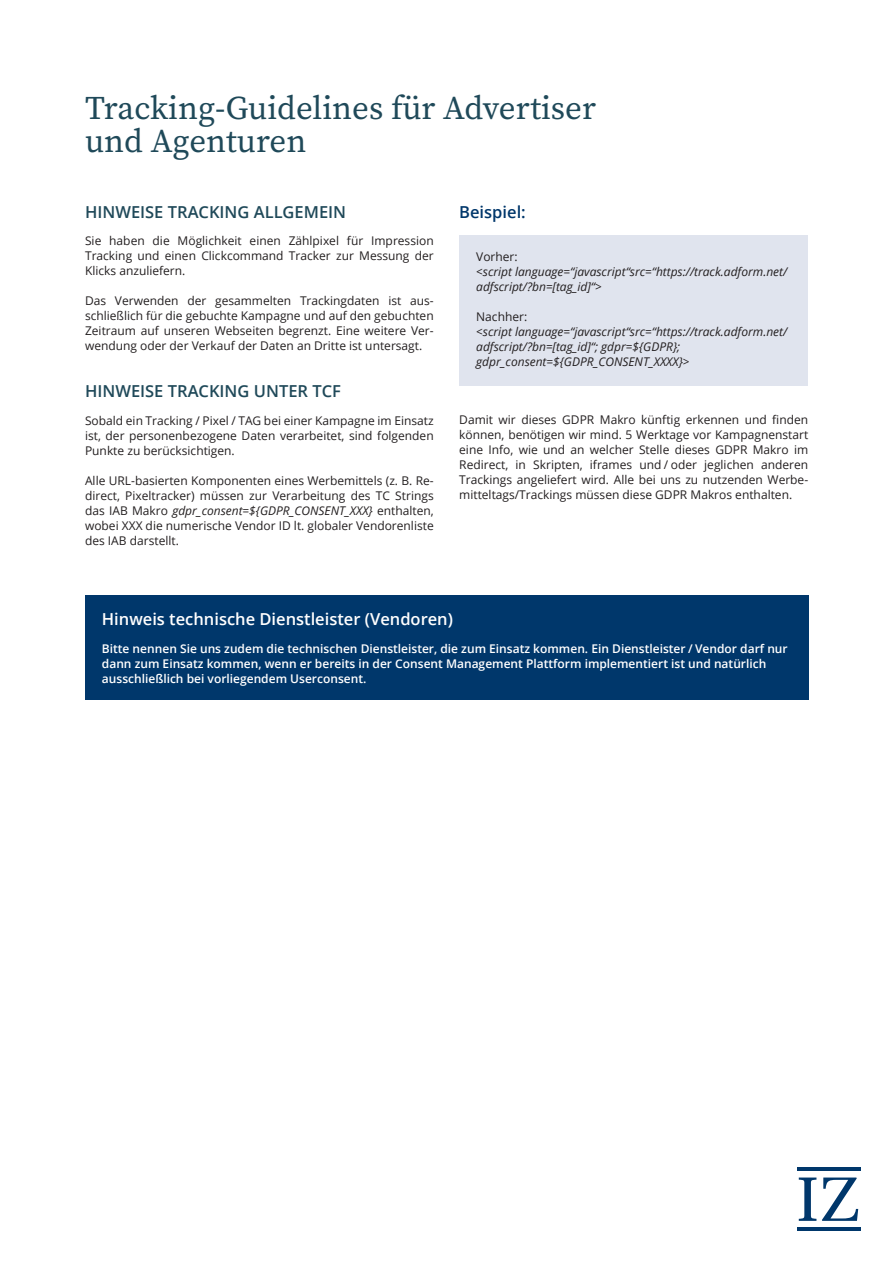
<style>
.page{position:relative;width:893px;height:1263px;background:#fff}
.page>*{position:absolute;margin:0;border:0;box-sizing:border-box;transform-origin:0 0}
.t1{font:33px/33px "Source Serif Pro";color:#1f4959}
.t2{font:600 16.5px "Open Sans";color:#1f4959}
.t3{font:600 16.5px "Open Sans";color:#fff}
.t4{font:600 16.5px "Open Sans";color:#00376b}
.t5{font:12px/15px "Open Sans";color:#231f20;text-align:justify}
.t6{font:600 12px/15px "Open Sans";color:#fff}
.t7{font:italic 12px/15px "Open Sans";color:#231f20}
.s1{font-style:italic}
</style>
<div class="page">
<svg style="left:799px;top:1177px;width:59px;height:44px"></svg>
<hr style="left:797px;top:1167px;width:63px;height:4px;background:#00376b">
<hr style="left:797px;top:1227px;width:63px;height:4px;background:#00376b">
<div style="left:459px;top:235px;width:349px;height:150px;background:#e0e4ee"></div>
<div style="left:85px;top:595px;width:723px;height:104px;background:#00376b"></div>
<h1 class="t1" style="left:85px;top:92px;width:512px">Tracking-Guidelines für Advertiser und Agenturen</h1>
<h2 class="t2" style="left:85px;top:200px;width:263px">HINWEISE TRACKING ALLGEMEIN</h2>
<p class="t5" style="left:85px;top:233px;width:350px">Sie haben die Möglichkeit einen Zählpixel für Impression Tracking und einen Clickcommand Tracker zur Messung der Klicks anzuliefern.</p>
<p class="t5" style="left:85px;top:293px;width:350px">Das Verwenden der gesammelten Trackingdaten ist aus&shy;schließlich für die gebuchte Kampagne und auf den gebuchten Zeitraum auf unseren Webseiten begrenzt. Eine weitere Ver&shy;wendung oder der Verkauf der Daten an Dritte ist untersagt.</p>
<h2 class="t2" style="left:85px;top:379px;width:257px">HINWEISE TRACKING UNTER TCF</h2>
<p class="t5" style="left:85px;top:412px;width:350px">Sobald ein Tracking / Pixel / TAG bei einer Kampagne im Einsatz ist, der personenbezogene Daten verarbeitet, sind folgenden Punkte zu berücksichtigen.</p>
<p class="t5" style="left:85px;top:472px;width:350px">Alle URL-basierten Komponenten eines Werbemittels (z. B. Re&shy;direct, Pixeltracker) müssen zur Verarbeitung des TC Strings das IAB Makro <span class="s1">gdpr_consent=${GDPR_CONSENT_XXX}</span> enthalten, wobei XXX die numerische Vendor ID lt. globaler Vendorenliste des IAB darstellt.</p>
<h2 class="t4" style="left:459px;top:200px;width:68px">Beispiel:</h2>
<p class="t5" style="left:476px;top:249px;width:43px">Vorher:</p>
<p class="t7" style="left:476px;top:264px;width:313px">&lt;script language=“javascript“src=“https://track.adform.net/ adfscript/?bn=[tag_id]“&gt;</p>
<p class="t5" style="left:476px;top:309px;width:52px">Nachher:</p>
<p class="t7" style="left:476px;top:324px;width:313px">&lt;script language=“javascript“src=“https://track.adform.net/ adfscript/?bn=[tag_id]“; gdpr=${GDPR}; gdpr_consent=${GDPR_CONSENT_XXXX}&gt;</p>
<p class="t5" style="left:459px;top:412px;width:350px">Damit wir dieses GDPR Makro künftig erkennen und finden können, benötigen wir mind. 5 Werktage vor Kampagnenstart eine Info, wie und an welcher Stelle dieses GDPR Makro im Redirect, in Skripten, iframes und / oder jeglichen anderen Trackings angeliefert wird. Alle bei uns zu nutzenden Werbe&shy;mitteltags/Trackings müssen diese GDPR Makros enthalten.</p>
<h2 class="t3" style="left:102px;top:607px;width:353px">Hinweis technische Dienstleister (Vendoren)</h2>
<p class="t6" style="left:102px;top:640px;width:687px">Bitte nennen Sie uns zudem die technischen Dienstleister, die zum Einsatz kommen. Ein Dienstleister / Vendor darf nur dann zum Einsatz kommen, wenn er bereits in der Consent Management Plattform implementiert ist und natürlich ausschließlich bei vorliegendem Userconsent.</p>
</div>
